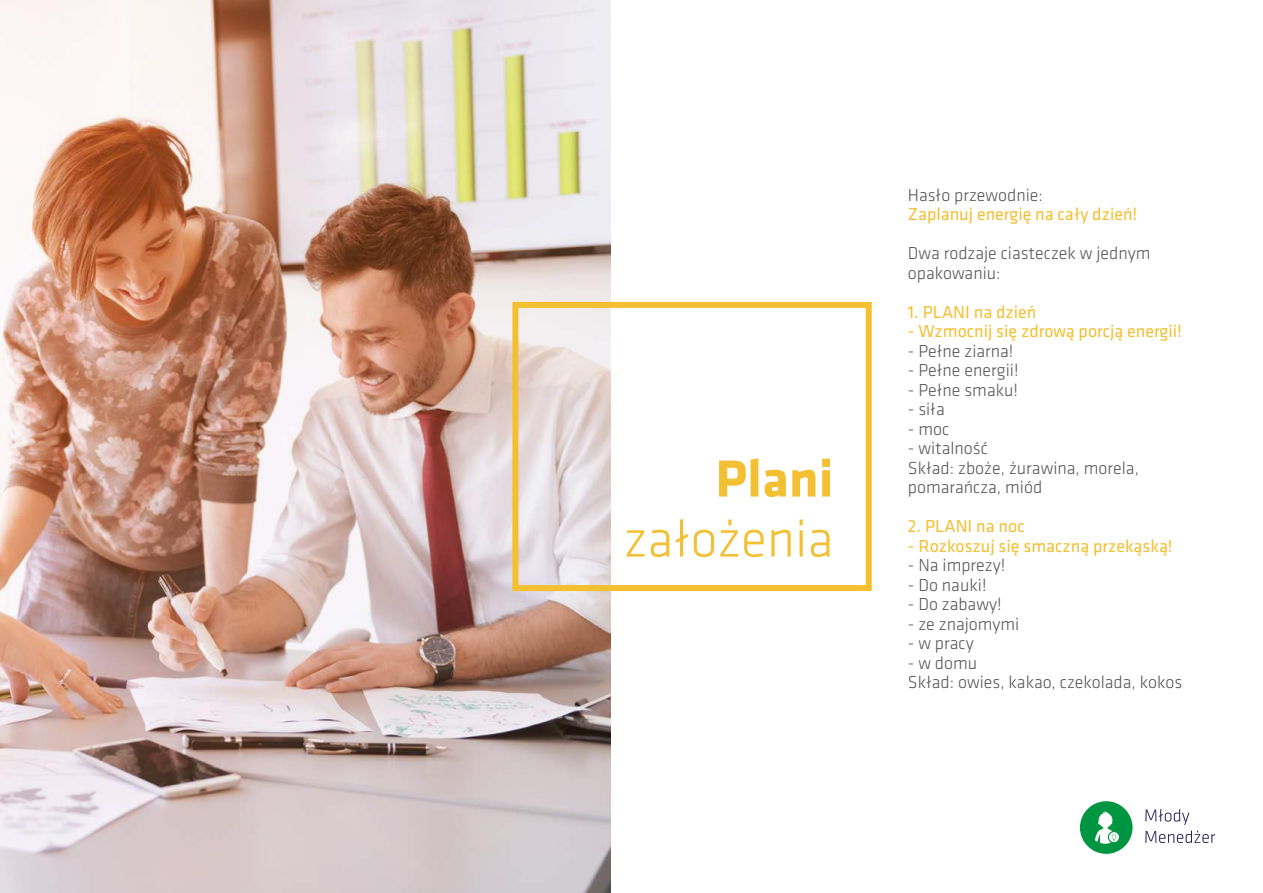
<style>
.page{position:relative;width:1263px;height:893px;background:#fff}
.page>*{position:absolute;margin:0;border:0;box-sizing:border-box;transform-origin:0 0}
.t1{font:300 54px "Klavika";color:#f3bf33}
.t2{font:700 54px "Klavika";color:#f3bf33}
.t3{font:300 18px/19.5px "Klavika";color:#575756}
.t4{font:18px "Klavika";color:#f3bf33}
</style>
<div class="page">
<div style="left:1080px;top:801px;width:52px;height:53px;background:#009641;border-radius:50%"></div>
<div style="left:1108px;top:831px;width:12px;height:12px;border:1px solid #009641;border-radius:50%"></div>
<svg style="left:1095px;top:811px;width:22px;height:33px"></svg>
<svg style="left:1145px;top:809px;width:70px;height:34px"></svg>
<img style="left:0;top:0;width:610px;height:893px">
<div style="left:512px;top:302px;width:360px;height:289px;border:6px solid #f4c032"></div>
<h1 class="t2" style="left:715px;top:449px;width:119px">Plani</h1>
<h1 class="t1" style="left:624px;top:509px;width:211px">założenia</h1>
<p class="t3" style="left:908px;top:185px;width:137px">Hasło przewodnie:</p>
<p class="t4" style="left:908px;top:204px;width:231px">Zaplanuj energię na cały dzień!</p>
<p class="t3" style="left:908px;top:244px;width:244px">Dwa rodzaje ciasteczek w jednym opakowaniu:</p>
<p class="t4" style="left:908px;top:302px;width:130px">1. PLANI na dzień</p>
<p class="t4" style="left:908px;top:321px;width:276px">- Wzmocnij się zdrową porcją energii!</p>
<p class="t3" style="left:908px;top:341px;width:107px">- Pełne ziarna!</p>
<p class="t3" style="left:908px;top:361px;width:112px">- Pełne energii!</p>
<p class="t3" style="left:908px;top:380px;width:112px">- Pełne smaku!</p>
<p class="t3" style="left:908px;top:400px;width:38px">- siła</p>
<p class="t3" style="left:908px;top:419px;width:43px">- moc</p>
<p class="t3" style="left:908px;top:439px;width:233px">- witalność<br>Skład: zboże, żurawina, morela, pomarańcza, miód</p>
<p class="t4" style="left:908px;top:516px;width:118px">2. PLANI na noc</p>
<p class="t4" style="left:908px;top:536px;width:266px">- Rozkoszuj się smaczną przekąską!</p>
<p class="t3" style="left:908px;top:556px;width:99px">- Na imprezy!</p>
<p class="t3" style="left:908px;top:575px;width:80px">- Do nauki!</p>
<p class="t3" style="left:908px;top:595px;width:95px">- Do zabawy!</p>
<p class="t3" style="left:908px;top:614px;width:113px">- ze znajomymi</p>
<p class="t3" style="left:908px;top:634px;width:67px">- w pracy</p>
<p class="t3" style="left:908px;top:653px;width:276px">- w domu<br>Skład: owies, kakao, czekolada, kokos</p>
</div>
